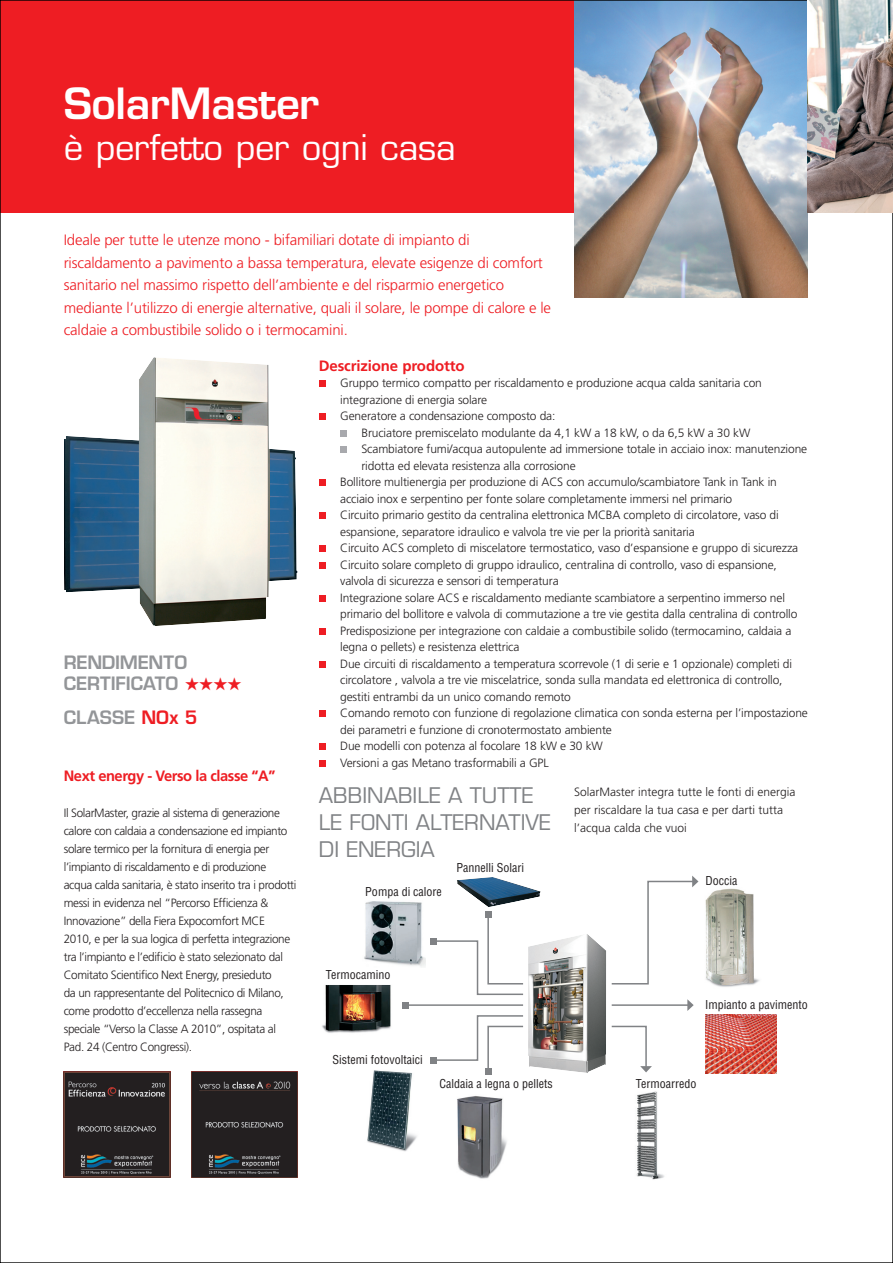
<style>
.page{position:relative;width:893px;height:1263px;background:#fff}
.page>*{position:absolute;margin:0;border:0;box-sizing:border-box;transform-origin:0 0}
.t1{font:600 42px "Eurostile LT";letter-spacing:-.01em;color:#fff}
.t2{font:34.5px "Eurostile LT";letter-spacing:-.01em;color:#fff}
.t3{font:21px/27px "Eurostile LT";color:#808285}
.t4{font:600 18px/21px "Eurostile LT";letter-spacing:-.01em;color:#939598}
.t5{font:300 15px/22.5px "Frutiger LT";letter-spacing:-.01em;color:#ee1d23}
.t6{font:700 15px "Frutiger LT";letter-spacing:-.03em;color:#ee1d23}
.t7{font:700 15px "Frutiger LT";letter-spacing:-.01em;color:#ee1d23}
.t8{font:300 12px/18px "Frutiger LT";letter-spacing:-.01em;color:#231f20}
.t9{font:300 12px/18px "Frutiger LT";letter-spacing:-.03em;color:#231f20}
.t10{font:condensed 12px "Helvetica LT";color:#231f20}
.s1{color:#ee1d23}
</style>
<div class="page">
<div style="left:0;top:0;width:574px;height:213px;background:#ee1d23"></div>
<img style="left:574px;top:2px;width:234px;height:296px">
<svg style="left:319px;top:381px;width:6px;height:6px"></svg>
<svg style="left:319px;top:414px;width:6px;height:6px"></svg>
<div style="left:340px;top:430px;width:7px;height:7px;background:#a8a9ad"></div>
<div style="left:340px;top:447px;width:7px;height:6px;background:#a8a9ad"></div>
<svg style="left:319px;top:480px;width:6px;height:6px"></svg>
<svg style="left:319px;top:513px;width:6px;height:6px"></svg>
<svg style="left:319px;top:546px;width:6px;height:6px"></svg>
<div style="left:319px;top:562px;width:6px;height:7px;background:#ee1d23"></div>
<div style="left:319px;top:595px;width:6px;height:7px;background:#ee1d23"></div>
<div style="left:319px;top:628px;width:6px;height:7px;background:#ee1d23"></div>
<div style="left:319px;top:661px;width:6px;height:7px;background:#ee1d23"></div>
<svg style="left:319px;top:711px;width:6px;height:6px"></svg>
<svg style="left:319px;top:744px;width:6px;height:6px"></svg>
<div style="left:319px;top:760px;width:6px;height:7px;background:#ee1d23"></div>
<img style="left:64px;top:357px;width:234px;height:269px">
<img style="left:64px;top:1071px;width:106px;height:107px">
<img style="left:191px;top:1071px;width:107px;height:107px">
<img style="left:705px;top:888px;width:55px;height:99px">
<img style="left:705px;top:1014px;width:71px;height:60px">
<img style="left:457px;top:877px;width:84px;height:30px">
<img style="left:364px;top:901px;width:62px;height:66px">
<img style="left:322px;top:985px;width:69px;height:48px">
<img style="left:457px;top:1096px;width:50px;height:83px">
<img style="left:367px;top:1070px;width:50px;height:82px">
<img style="left:636px;top:1091px;width:28px;height:89px">
<img style="left:528px;top:934px;width:78px;height:139px">
<hr style="left:406px;top:1004px;width:117px;height:2px;background:#808285">
<svg style="left:403px;top:1002px;width:6px;height:6px"></svg>
<svg style="left:431px;top:911px;width:93px;height:84px"></svg>
<svg style="left:431px;top:1015px;width:93px;height:59px"></svg>
<svg style="left:611px;top:876px;width:87px;height:109px"></svg>
<hr style="left:612px;top:1004px;width:76px;height:2px;background:#808285">
<svg style="left:687px;top:999px;width:7px;height:12px"></svg>
<svg style="left:611px;top:1025px;width:41px;height:47px"></svg>
<img style="left:808px;top:0;width:85px;height:213px">
<h1 class="t1" style="left:64px;top:87px;width:257px">SolarMaster</h1>
<h2 class="t2" style="left:64px;top:134px;width:394px">è perfetto per ogni casa</h2>
<p class="t5" style="left:64px;top:230px;width:489px">Ideale per tutte le utenze mono - bifamiliari dotate di impianto di riscaldamento a pavimento a bassa temperatura, elevate esigenze di comfort sanitario nel massimo rispetto dell’ambiente e del risparmio energetico mediante l’utilizzo di energie alternative, quali il solare, le pompe di calore e le caldaie a combustibile solido o i termocamini.</p>
<h3 class="t4" style="left:64px;top:654px;width:180px">RENDIMENTO<br>CERTIFICATO <span class="s1">★★★★</span></h3>
<h3 class="t4" style="left:64px;top:709px;width:135px">CLASSE <span class="s1">NOx 5</span></h3>
<p class="t6" style="left:64px;top:770px;width:213px">Next energy - Verso la classe “A”</p>
<p class="t9" style="left:64px;top:805px;width:234px">Il SolarMaster, grazie al sistema di generazione calore con caldaia a condensazione ed impianto solare termico per la fornitura di energia per l’impianto di riscaldamento e di produzione acqua calda sanitaria, è stato inserito tra i prodotti messi in evidenza nel “Percorso Efficienza &amp; Innovazione” della Fiera Expocomfort MCE<br>2010, e per la sua logica di perfetta integrazione tra l’impianto e l’edificio è stato selezionato dal Comitato Scientifico Next Energy, presieduto<br>da un rappresentante del Politecnico di Milano, come prodotto d’eccellenza nella rassegna speciale “Verso la Classe A 2010”, ospitata al Pad. 24 (Centro Congressi).</p>
<p class="t7" style="left:319px;top:359px;width:147px">Descrizione prodotto</p>
<p class="t8" style="left:340px;top:376px;width:423px;line-height:16.5px">Gruppo termico compatto per riscaldamento e produzione acqua calda sanitaria con integrazione di energia solare<br>Generatore a condensazione composto da:</p>
<p class="t8" style="left:361px;top:424px;width:390px">Bruciatore premiscelato modulante da 4,1 kW a 18 kW, o da 6,5 kW a 30 kW</p>
<p class="t8" style="left:361px;top:441px;width:447px">Scambiatore fumi/acqua autopulente ad immersione totale in acciaio inox: manutenzione</p>
<p class="t8" style="left:361px;top:457px;width:216px">ridotta ed elevata resistenza alla corrosione</p>
<p class="t8" style="left:340px;top:474px;width:438px">Bollitore multienergia per produzione di ACS con accumulo/scambiatore Tank in Tank in</p>
<p class="t8" style="left:340px;top:490px;width:394px">acciaio inox e serpentino per fonte solare completamente immersi nel primario</p>
<p class="t8" style="left:340px;top:507px;width:440px">Circuito primario gestito da centralina elettronica MCBA completo di circolatore, vaso di</p>
<p class="t8" style="left:340px;top:523px;width:356px">espansione, separatore idraulico e valvola tre vie per la priorità sanitaria</p>
<p class="t8" style="left:340px;top:540px;width:460px">Circuito ACS completo di miscelatore termostatico, vaso d’espansione e gruppo di sicurezza</p>
<p class="t8" style="left:340px;top:556px;width:438px">Circuito solare completo di gruppo idraulico, centralina di controllo, vaso di espansione,</p>
<p class="t8" style="left:340px;top:573px;width:220px">valvola di sicurezza e sensori di temperatura</p>
<p class="t8" style="left:340px;top:589px;width:446px">Integrazione solare ACS e riscaldamento mediante scambiatore a serpentino immerso nel</p>
<p class="t8" style="left:340px;top:606px;width:459px">primario del bollitore e valvola di commutazione a tre vie gestita dalla centralina di controllo</p>
<p class="t8" style="left:340px;top:622px;width:453px">Predisposizione per integrazione con caldaie a combustibile solido (termocamino, caldaia a</p>
<p class="t8" style="left:340px;top:639px;width:181px">legna o pellets) e resistenza elettrica</p>
<p class="t8" style="left:340px;top:655px;width:453px">Due circuiti di riscaldamento a temperatura scorrevole (1 di serie e 1 opzionale) completi di</p>
<p class="t8" style="left:340px;top:672px;width:444px">circolatore , valvola a tre vie miscelatrice, sonda sulla mandata ed elettronica di controllo,</p>
<p class="t8" style="left:340px;top:688px;width:232px">gestiti entrambi da un unico comando remoto</p>
<p class="t8" style="left:340px;top:705px;width:469px">Comando remoto con funzione di regolazione climatica con sonda esterna per l’impostazione</p>
<p class="t8" style="left:340px;top:721px;width:273px">dei parametri e funzione di cronotermostato ambiente</p>
<p class="t8" style="left:340px;top:738px;width:264px">Due modelli con potenza al focolare 18 kW e 30 kW</p>
<p class="t8" style="left:340px;top:754px;width:210px">Versioni a gas Metano trasformabili a GPL</p>
<h3 class="t3" style="left:319px;top:784px;width:233px">ABBINABILE A TUTTE<br>LE FONTI ALTERNATIVE<br>DI ENERGIA</h3>
<p class="t8" style="left:574px;top:783px;width:223px">SolarMaster integra tutte le fonti di energia per riscaldare la tua casa e per darti tutta l’acqua calda che vuoi</p>
<p class="t10" style="left:365px;top:887px;width:78px">Pompa di calore</p>
<p class="t10" style="left:457px;top:862px;width:69px">Pannelli Solari</p>
<p class="t10" style="left:326px;top:969px;width:66px">Termocamino</p>
<p class="t10" style="left:333px;top:1055px;width:92px">Sistemi fotovoltaici</p>
<p class="t10" style="left:439px;top:1079px;width:115px">Caldaia a legna o pellets</p>
<p class="t10" style="left:705px;top:875px;width:33px">Doccia</p>
<p class="t10" style="left:705px;top:999px;width:104px">Impianto a pavimento</p>
<p class="t10" style="left:636px;top:1079px;width:62px">Termoarredo</p>
</div>
